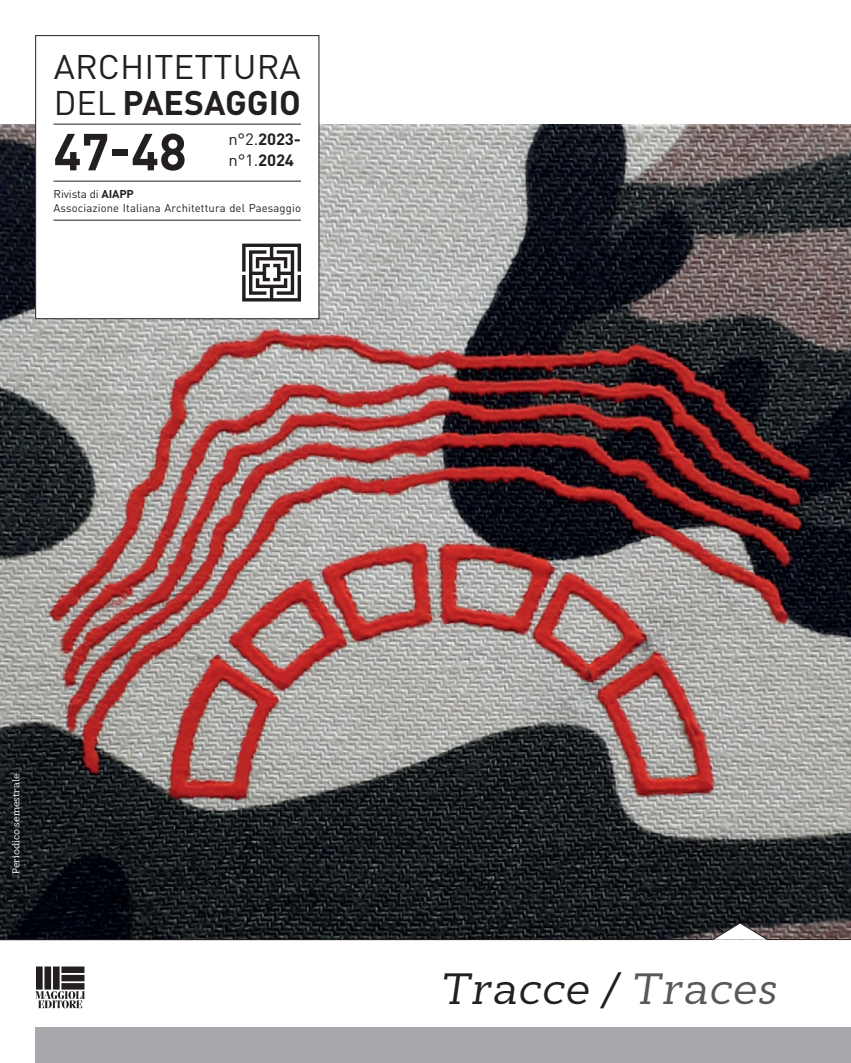
<style>
.page{position:relative;width:851px;height:1063px;background:#fff}
.page>*{position:absolute;margin:0;border:0;box-sizing:border-box;transform-origin:0 0}
.t1{font:700 51.25px "DINOT";color:#231f20}
.t2{font:italic 43.75px "Cyntho Slab Pro";letter-spacing:.01em;color:#231f20}
.t3{font:33.75px/36px "DINOT";letter-spacing:.005em;color:#231f20}
.t4{font:700 16.25px "DINOT";color:#231f20}
.t5{font:16.25px "DINOT";color:#231f20}
.t6{font:11.25px/13.5px "DINOT";letter-spacing:.01em;color:#231f20}
.t7{font:10px "Cyntho Slab Pro";color:#fff}
.s1{font-weight:700}
.s2{font-weight:400}
.s3{color:#57585a}
</style>
<div class="page">
<img style="left:0;top:124px;width:850px;height:798px">
<div style="left:35px;top:1028px;width:815px;height:35px;background:#a8a9ad"></div>
<svg style="left:0;top:922px;width:850px;height:18px;background:#252629"></svg>
<div style="left:36px;top:36px;width:283px;height:283px;background:#fff"></div>
<hr style="left:54px;top:124px;width:247px;height:1px;background:#231f20">
<hr style="left:54px;top:181px;width:247px;height:1px;background:#231f20">
<hr style="left:54px;top:220px;width:247px;height:1px;background:#231f20">
<div style="left:35px;top:35px;width:284px;height:284px;border:1px solid #231f20"></div>
<svg style="left:242px;top:244px;width:59px;height:58px"></svg>
<svg style="left:35px;top:966px;width:50px;height:42px"></svg>
<h3 class="t3" style="left:54px;top:53px;width:248px">ARCHITETTURA<br>DEL <span class="s1">PAESAGGIO</span></h3>
<h1 class="t1" style="left:54px;top:123px;width:135px">47-48</h1>
<h3 class="t4" style="left:228px;top:130px;width:74px"><span class="s2">n°2.</span>2023-</h3>
<p class="t6" style="left:54px;top:189px;width:249px">Rivista di <span class="s1">AIAPP<br></span>Associazione Italiana Architettura del Paesaggio</p>
<h3 class="t5" style="left:228px;top:154px;width:67px">n°1.<span class="s1">2024</span></h3>
<p class="t7" style="left:10px;top:874px;width:102px;rotate:-90deg">Periodico semestrale</p>
<h2 class="t2" style="left:438px;top:972px;width:340px">Tracce / <span class="s3">Traces</span></h2>
</div>
